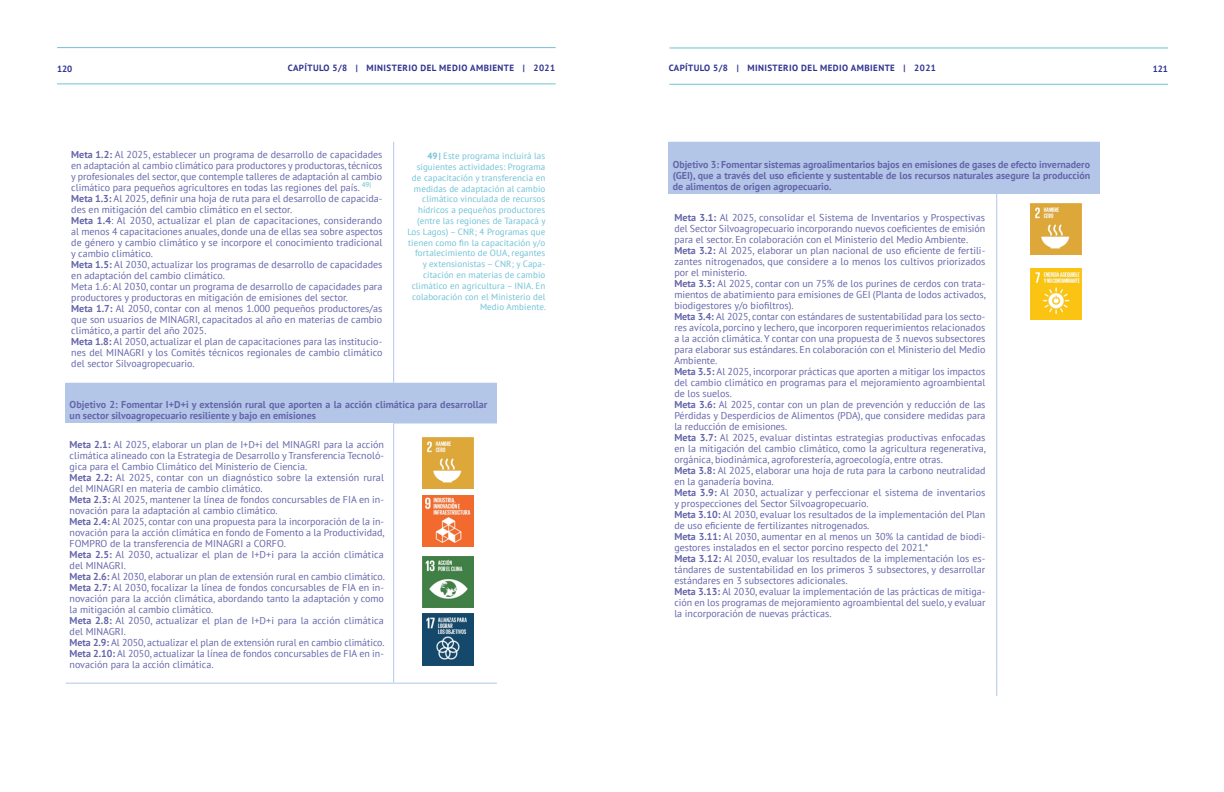
<style>
.page{position:relative;width:1224px;height:792px;background:#fff}
.page>*{position:absolute;margin:0;border:0;box-sizing:border-box;transform-origin:0 0}
.t1{font:10px/11px "PT Sans";color:#6466ab}
.t2{font:700 10px/11px "PT Sans";color:#6466ab}
.t3{font:9px/10.8px "PT Sans";letter-spacing:.01em;color:#70c2d7;text-align:right}
.t4{font:700 9px "PT Sans";letter-spacing:.05em;color:#30338f}
.s1{font-weight:700}
</style>
<div class="page">
<hr style="left:669px;top:84px;width:499px;height:1px;background:#70c2d7">
<hr style="left:669px;top:47px;width:499px;height:1px;background:#70c2d7">
<hr style="left:57px;top:83px;width:499px;height:1px;background:#70c2d7">
<hr style="left:57px;top:47px;width:499px;height:1px;background:#70c2d7">
<div style="left:66px;top:383px;width:431px;height:40px;background:#b4c6e7"></div>
<hr style="left:393px;top:142px;width:1px;height:241px;background:#b4c6e7">
<hr style="left:393px;top:422px;width:104px;height:2px;background:#b4c6e7">
<hr style="left:393px;top:423px;width:1px;height:260px;background:#b4c6e7">
<hr style="left:66px;top:683px;width:328px;height:1px;background:#b4c6e7">
<hr style="left:394px;top:683px;width:103px;height:1px;background:#b4c6e7">
<div style="left:669px;top:142px;width:431px;height:52px;background:#b4c6e7"></div>
<hr style="left:996px;top:194px;width:1px;height:472px;background:#b4c6e7">
<hr style="left:996px;top:666px;width:1px;height:30px;background:#b4c6e7">
<img style="left:422px;top:556px;width:52px;height:52px">
<img style="left:422px;top:437px;width:52px;height:52px">
<img style="left:422px;top:495px;width:52px;height:52px">
<img style="left:422px;top:614px;width:52px;height:51px">
<img style="left:1030px;top:268px;width:52px;height:52px">
<img style="left:1030px;top:203px;width:52px;height:52px">
<p class="t4" style="left:57px;top:63px;width:17px">120</p>
<p class="t4" style="left:288px;top:62px;width:269px">CAPÍTULO 5/8 | MINISTERIO DEL MEDIO AMBIENTE | 2021</p>
<p class="t4" style="left:669px;top:62px;width:269px">CAPÍTULO 5/8 | MINISTERIO DEL MEDIO AMBIENTE | 2021</p>
<p class="t4" style="left:1153px;top:63px;width:17px">121</p>
<p class="t1" style="left:71px;top:148px;width:313px"><span class="s1">Meta 1.2:</span> Al 2025, establecer un programa de desarrollo de capacidades en adaptación al cambio climático para productores y productoras, técnicos y profesionales del sector, que contemple talleres de adaptación al cambio climático para pequeños agricultores en todas las regiones del país. <sup>49| </sup><span class="s1">Meta 1.3:</span> Al 2025, definir una hoja de ruta para el desarrollo de capacida&shy;des en mitigación del cambio climático en el sector.<br><span class="s1">Meta 1.4</span>: Al 2030, actualizar el plan de capacitaciones, considerando al menos 4 capacitaciones anuales, donde una de ellas sea sobre aspectos de género y cambio climático y se incorpore el conocimiento tradicional y cambio climático.<br><span class="s1">Meta 1.5:</span> Al 2030, actualizar los programas de desarrollo de capacidades en adaptación del cambio climático.<br>Meta 1.6: Al 2030, contar un programa de desarrollo de capacidades para productores y productoras en mitigación de emisiones del sector.<br><span class="s1">Meta 1.7:</span> Al 2050, contar con al menos 1.000 pequeños productores/as que son usuarios de MINAGRI, capacitados al año en materias de cambio climático, a partir del año 2025.<br><span class="s1">Meta 1.8:</span> Al 2050, actualizar el plan de capacitaciones para las institucio&shy;nes del MINAGRI y los Comités técnicos regionales de cambio climático del sector Silvoagropecuario.</p>
<p class="t2" style="left:70px;top:399px;width:419px">Objetivo 2: Fomentar I+D+i y extensión rural que aporten a la acción climática para desarrollar un sector silvoagropecuario resiliente y bajo en emisiones</p>
<p class="t1" style="left:70px;top:439px;width:317px"><span class="s1">Meta 2.1:</span> Al 2025, elaborar un plan de I+D+i del MINAGRI para la acción climática alineado con la Estrategia de Desarrollo y Transferencia Tecnoló&shy;gica para el Cambio Climático del Ministerio de Ciencia.<br><span class="s1">Meta 2.2:</span> Al 2025, contar con un diagnóstico sobre la extensión rural del MINAGRI en materia de cambio climático.<br><span class="s1">Meta 2.3:</span> Al 2025, mantener la línea de fondos concursables de FIA en in&shy;novación para la adaptación al cambio climático.<br><span class="s1">Meta 2.4:</span> Al 2025, contar con una propuesta para la incorporación de la in&shy;novación para la acción climática en fondo de Fomento a la Productividad, FOMPRO de la transferencia de MINAGRI a CORFO.<br><span class="s1">Meta 2.5:</span> Al 2030, actualizar el plan de I+D+i para la acción climática del MINAGRI.<br><span class="s1">Meta 2.6:</span> Al 2030, elaborar un plan de extensión rural en cambio climático.<br><span class="s1">Meta 2.7:</span> Al 2030, focalizar la línea de fondos concursables de FIA en in&shy;novación para la acción climática, abordando tanto la adaptación y como la mitigación al cambio climático.<br><span class="s1">Meta 2.8:</span> Al 2050, actualizar el plan de I+D+i para la acción climática del MINAGRI.<br><span class="s1">Meta 2.9:</span> Al 2050, actualizar el plan de extensión rural en cambio climático.<br><span class="s1">Meta 2.10:</span> Al 2050, actualizar la línea de fondos concursables de FIA en in&shy;novación para la acción climática.</p>
<p class="t3" style="left:407px;top:150px;width:140px"><span class="s1">49|</span> Este programa incluirá las siguientes actividades: Programa de capacitación y transferencia en medidas de adaptación al cambio climático vinculada de recursos hídricos a pequeños productores (entre las regiones de Tarapacá y<br>Los Lagos) – CNR; 4 Programas que tienen como fin la capacitación y/o fortalecimiento de OUA, regantes<br>y extensionistas – CNR; y Capa&shy;citación en materias de cambio climático en agricultura – INIA. En colaboración con el Ministerio del<br>Medio Ambiente.</p>
<p class="t2" style="left:673px;top:159px;width:419px;text-align:justify">Objetivo 3: Fomentar sistemas agroalimentarios bajos en emisiones de gases de efecto invernadero (GEI), que a través del uso eficiente y sustentable de los recursos naturales asegure la producción de alimentos de origen agropecuario.</p>
<p class="t1" style="left:674px;top:212px;width:313px"><span class="s1">Meta 3.1:</span> Al 2025, consolidar el Sistema de Inventarios y Prospectivas del Sector Silvoagropecuario incorporando nuevos coeficientes de emisión para el sector. En colaboración con el Ministerio del Medio Ambiente.<br><span class="s1">Meta 3.2:</span> Al 2025, elaborar un plan nacional de uso eficiente de fertili&shy;zantes nitrogenados, que considere a lo menos los cultivos priorizados por el ministerio.<br><span class="s1">Meta 3.3:</span> Al 2025, contar con un 75% de los purines de cerdos con trata&shy;mientos de abatimiento para emisiones de GEI (Planta de lodos activados, biodigestores y/o biofiltros).<br><span class="s1">Meta 3.4:</span> Al 2025, contar con estándares de sustentabilidad para los secto&shy;res avícola, porcino y lechero, que incorporen requerimientos relacionados a la acción climática. Y contar con una propuesta de 3 nuevos subsectores para elaborar sus estándares. En colaboración con el Ministerio del Medio Ambiente.<br><span class="s1">Meta 3.5:</span> Al 2025, incorporar prácticas que aporten a mitigar los impactos del cambio climático en programas para el mejoramiento agroambiental de los suelos.<br><span class="s1">Meta 3.6:</span> Al 2025, contar con un plan de prevención y reducción de las Pérdidas y Desperdicios de Alimentos (PDA), que considere medidas para la reducción de emisiones.<br><span class="s1">Meta 3.7:</span> Al 2025, evaluar distintas estrategias productivas enfocadas en la mitigación del cambio climático, como la agricultura regenerativa, orgánica, biodinámica, agroforestería, agroecología, entre otras.<br><span class="s1">Meta 3.8:</span> Al 2025, elaborar una hoja de ruta para la carbono neutralidad en la ganadería bovina.<br><span class="s1">Meta 3.9:</span> Al 2030, actualizar y perfeccionar el sistema de inventarios y prospecciones del Sector Silvoagropecuario.<br><span class="s1">Meta 3.10:</span> Al 2030, evaluar los resultados de la implementación del Plan de uso eficiente de fertilizantes nitrogenados.<br><span class="s1">Meta 3.11:</span> Al 2030, aumentar en al menos un 30% la cantidad de biodi&shy;gestores instalados en el sector porcino respecto del 2021.*<br><span class="s1">Meta 3.12:</span> Al 2030, evaluar los resultados de la implementación los es&shy;tándares de sustentabilidad en los primeros 3 subsectores, y desarrollar estándares en 3 subsectores adicionales.<br><span class="s1">Meta 3.13:</span> Al 2030, evaluar la implementación de las prácticas de mitiga&shy;ción en los programas de mejoramiento agroambiental del suelo, y evaluar la incorporación de nuevas prácticas.</p>
</div>
